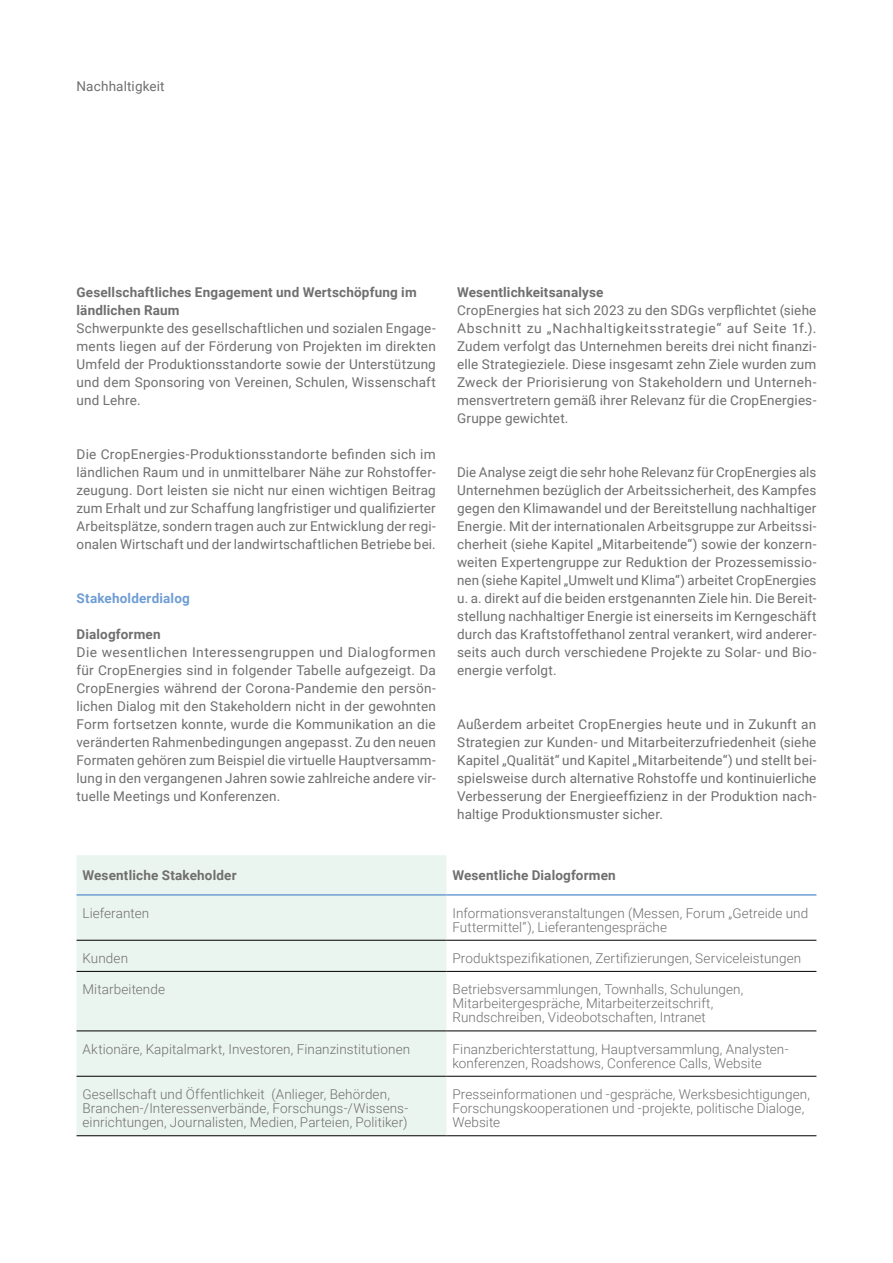
<style>
.page{position:relative;width:893px;height:1263px;background:#fff}
.page>*{position:absolute;margin:0;border:0;box-sizing:border-box;transform-origin:0 0}
.t1{font:13.5px/18px "Roboto";letter-spacing:.01em;color:#706f6f;text-align:justify}
.t2{font:300 13.5px/14.1px "Roboto";letter-spacing:.005em;color:#706f6f}
.t3{font:700 13.5px/18px "Roboto";letter-spacing:.01em;color:#706f6f}
.t4{font:700 13.5px "Roboto";letter-spacing:.015em;color:#6f9ed4}
</style>
<div class="page">
<div style="left:77px;top:855px;width:369px;height:280px;background:#ebf5f0"></div>
<hr style="left:77px;top:940px;width:369px;height:1px;background:#000">
<hr style="left:446px;top:940px;width:370px;height:1px;background:#000">
<hr style="left:77px;top:971px;width:369px;height:1px;background:#000">
<hr style="left:446px;top:971px;width:370px;height:1px;background:#000">
<hr style="left:77px;top:1031px;width:369px;height:1px;background:#000">
<hr style="left:446px;top:1031px;width:370px;height:1px;background:#000">
<hr style="left:77px;top:1076px;width:369px;height:1px;background:#000">
<hr style="left:446px;top:1076px;width:370px;height:1px;background:#000">
<hr style="left:77px;top:1135px;width:369px;height:1px;background:#000">
<hr style="left:446px;top:1135px;width:370px;height:1px;background:#000">
<hr style="left:77px;top:894px;width:369px;height:2px;background:#6f9ed4">
<hr style="left:446px;top:894px;width:370px;height:2px;background:#6f9ed4">
<p class="t1" style="left:77px;top:76px;width:90px">Nachhaltigkeit</p>
<p class="t3" style="left:77px;top:283px;width:342px">Gesellschaftliches Engagement und Wertschöpfung im ländlichen Raum</p>
<p class="t1" style="left:77px;top:319px;width:361px">Schwerpunkte des gesellschaftlichen und sozialen Engage&shy;ments liegen auf der Förderung von Projekten im direkten Umfeld der Produktionsstandorte sowie der Unterstützung und dem Sponsoring von Vereinen, Schulen, Wissenschaft und Lehre.</p>
<p class="t1" style="left:77px;top:445px;width:361px">Die CropEnergies-Produktionsstandorte befinden sich im ländlichen Raum und in unmittelbarer Nähe zur Rohstoffer&shy;zeugung. Dort leisten sie nicht nur einen wichtigen Beitrag zum Erhalt und zur Schaffung langfristiger und qualifizierter Arbeitsplätze, sondern tragen auch zur Entwicklung der regi&shy;onalen Wirtschaft und der landwirtschaftlichen Betriebe bei.</p>
<p class="t4" style="left:77px;top:589px;width:115px">Stakeholderdialog</p>
<p class="t3" style="left:77px;top:625px;width:86px">Dialogformen</p>
<p class="t1" style="left:77px;top:643px;width:361px">Die wesentlichen Interessengruppen und Dialogformen für CropEnergies sind in folgender Tabelle aufgezeigt. Da CropEnergies während der Corona-Pandemie den persön&shy;lichen Dialog mit den Stakeholdern nicht in der gewohnten Form fortsetzen konnte, wurde die Kommunikation an die veränderten Rahmenbedingungen angepasst. Zu den neuen Formaten gehören zum Beispiel die virtuelle Hauptversamm&shy;lung in den vergangenen Jahren sowie zahlreiche andere vir&shy;tuelle Meetings und Konferenzen.</p>
<p class="t3" style="left:457px;top:283px;width:148px">Wesentlichkeitsanalyse</p>
<p class="t1" style="left:457px;top:301px;width:361px">CropEnergies hat sich 2023 zu den SDGs verpflichtet (siehe Abschnitt zu „Nachhaltigkeitsstrategie“ auf Seite 1f.).<br>Zudem verfolgt das Unternehmen bereits drei nicht finanzi&shy;elle Strategieziele. Diese insgesamt zehn Ziele wurden zum Zweck der Priorisierung von Stakeholdern und Unterneh&shy;mensvertretern gemäß ihrer Relevanz für die CropEnergies-Gruppe gewichtet.</p>
<p class="t1" style="left:457px;top:463px;width:361px">Die Analyse zeigt die sehr hohe Relevanz für CropEnergies als Unternehmen bezüglich der Arbeitssicherheit, des Kampfes gegen den Klimawandel und der Bereitstellung nachhaltiger Energie. Mit der internationalen Arbeitsgruppe zur Arbeitssi&shy;cherheit (siehe Kapitel „Mitarbeitende“) sowie der konzern&shy;weiten Expertengruppe zur Reduktion der Prozessemissio&shy;nen (siehe Kapitel „Umwelt und Klima“) arbeitet CropEnergies u. a. direkt auf die beiden erstgenannten Ziele hin. Die Bereit&shy;stellung nachhaltiger Energie ist einerseits im Kerngeschäft durch das Kraftstoffethanol zentral verankert, wird anderer&shy;seits auch durch verschiedene Projekte zu Solar- und Bio&shy;energie verfolgt.</p>
<p class="t1" style="left:457px;top:715px;width:361px">Außerdem arbeitet CropEnergies heute und in Zukunft an Strategien zur Kunden- und Mitarbeiterzufriedenheit (siehe Kapitel „Qualität“ und Kapitel „Mitarbeitende“) und stellt bei&shy;spielsweise durch alternative Rohstoffe und kontinuierliche Verbesserung der Energieeffizienz in der Produktion nach&shy;haltige Produktionsmuster sicher.</p>
<p class="t3" style="left:83px;top:866px;width:156px">Wesentliche Stakeholder</p>
<p class="t3" style="left:452px;top:866px;width:165px">Wesentliche Dialogformen</p>
<p class="t2" style="left:83px;top:905px;width:68px">Lieferanten</p>
<p class="t2" style="left:452px;top:905px;width:357px">Informationsveranstaltungen (Messen, Forum „Getreide und<br>Futtermittel“), Lieferantengespräche</p>
<p class="t2" style="left:83px;top:950px;width:47px">Kunden</p>
<p class="t2" style="left:452px;top:950px;width:350px">Produktspezifikationen, Zertifizierungen, Serviceleistungen</p>
<p class="t2" style="left:83px;top:982px;width:84px">Mitarbeitende</p>
<p class="t2" style="left:452px;top:982px;width:292px">Betriebsversammlungen, Townhalls, Schulungen,<br>Mitarbeitergespräche, Mitarbeiterzeitschrift,<br>Rundschreiben, Videobotschaften, Intranet</p>
<p class="t2" style="left:83px;top:1041px;width:329px">Aktionäre, Kapitalmarkt, Investoren, Finanzinstitutionen</p>
<p class="t2" style="left:452px;top:1041px;width:337px">Finanzberichterstattung, Hauptversammlung, Analysten&shy;konferenzen, Roadshows, Conference Calls, Website</p>
<p class="t2" style="left:83px;top:1086px;width:327px">Gesellschaft und Öffentlichkeit (Anlieger, Behörden,<br>Branchen-/Interessenverbände, Forschungs-/Wissens&shy;einrichtungen, Journalisten, Medien, Parteien, Politiker)</p>
<p class="t2" style="left:452px;top:1086px;width:359px">Presseinformationen und -gespräche, Werksbesichtigungen,<br>Forschungskooperationen und -projekte, politische Dialoge,<br>Website</p>
</div>
